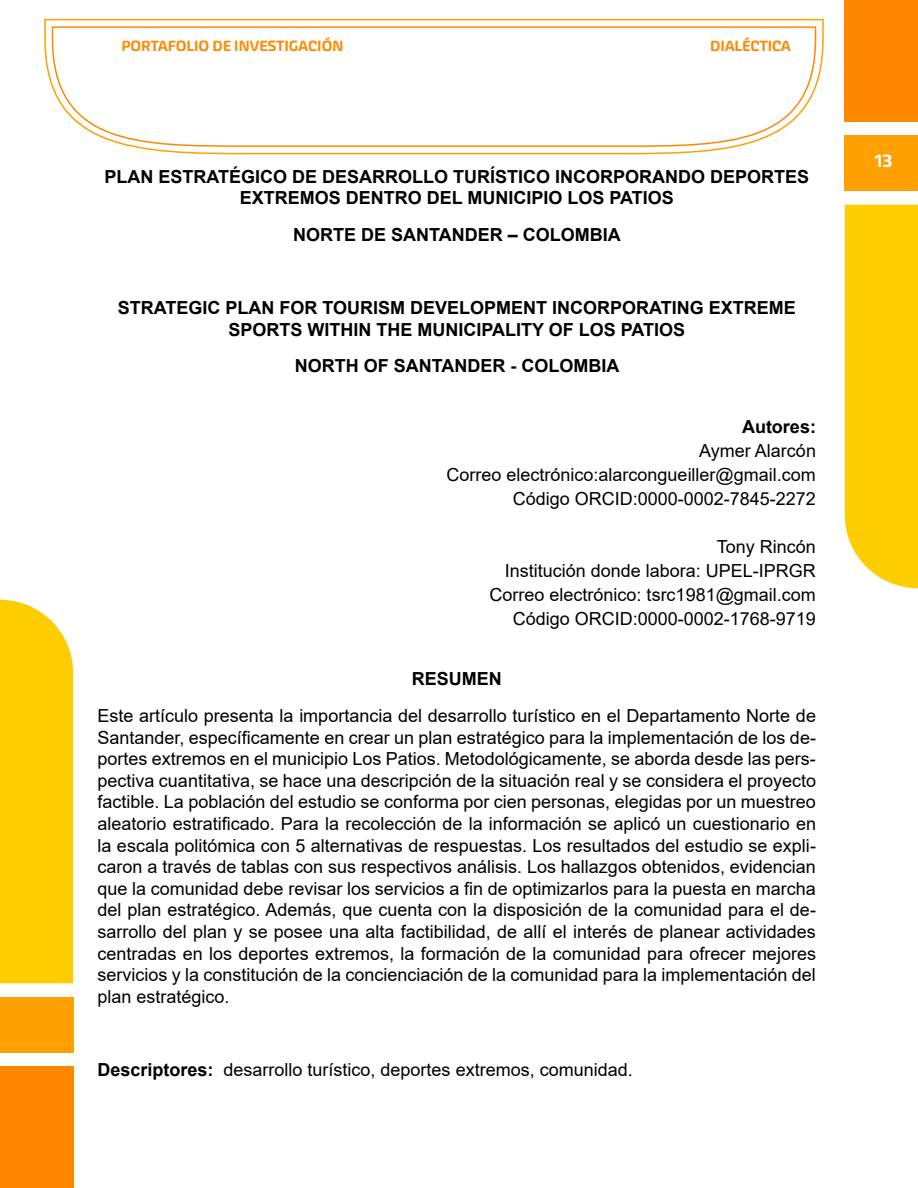
<style>
.page{position:relative;width:918px;height:1188px;background:#fff}
.page>*{position:absolute;margin:0;border:0;box-sizing:border-box;transform-origin:0 0}
.t1{font:18px/21.6px "Arial";color:#000;text-align:right}
.t2{font:700 18px/21.6px "Arial";color:#000;text-align:center}
.t3{font:500 18px "Akceler Aalt";color:#fff}
.t4{font:500 15px "Akceler Aalt";color:#f80}
.s1{font-weight:700}
</style>
<div class="page">
<div style="left:845px;top:0;width:73px;height:122px;background:#ff8700"></div>
<div style="left:845px;top:135px;width:73px;height:56px;background:#ffa000"></div>
<div style="left:845px;top:205px;width:73px;height:383px;background:#fecd00"></div>
<div style="left:0;top:1066px;width:73px;height:122px;background:#ff8700"></div>
<div style="left:0;top:997px;width:73px;height:56px;background:#ffa000"></div>
<div style="left:0;top:600px;width:73px;height:383px;background:#fecd00"></div>
<svg style="left:44px;top:18px;width:780px;height:137px"></svg>
<svg style="left:51px;top:26px;width:766px;height:122px"></svg>
<p class="t4" style="left:122px;top:35px;width:223px">PORTAFOLIO DE INVESTIGACIÓN</p>
<p class="t4" style="left:710px;top:35px;width:82px">DIALÉCTICA</p>
<p class="t2" style="left:104px;top:166px;width:706px">PLAN ESTRATÉGICO DE DESARROLLO TURÍSTICO INCORPORANDO DEPORTES<br>EXTREMOS DENTRO DEL MUNICIPIO LOS PATIOS</p>
<p class="t2" style="left:293px;top:224px;width:329px">NORTE DE SANTANDER – COLOMBIA</p>
<p class="t2" style="left:118px;top:297px;width:680px">STRATEGIC PLAN FOR TOURISM DEVELOPMENT INCORPORATING EXTREME<br>SPORTS WITHIN THE MUNICIPALITY OF LOS PATIOS</p>
<p class="t2" style="left:295px;top:355px;width:326px">NORTH OF SANTANDER - COLOMBIA</p>
<p class="t2" style="left:742px;top:416px;width:75px">Autores:</p>
<p class="t1" style="left:447px;top:438px;width:371px;line-height:24px">Aymer Alarcón<br>Correo electrónico:alarcongueiller@gmail.com<br>Código ORCID:0000-0002-7845-2272</p>
<p class="t1" style="left:490px;top:534px;width:328px;line-height:24px">Tony Rincón<br>Institución donde labora: UPEL-IPRGR<br>Correo electrónico: tsrc1981@gmail.com<br>Código ORCID:0000-0002-1768-9719</p>
<p class="t2" style="left:412px;top:668px;width:91px">RESUMEN</p>
<p class="t1" style="left:98px;top:705px;width:720px;text-align:justify">Este artículo presenta la importancia del desarrollo turístico en el Departamento Norte de Santander, específicamente en crear un plan estratégico para la implementación de los de&shy;portes extremos en el municipio Los Patios. Metodológicamente, se aborda desde las pers&shy;pectiva cuantitativa, se hace una descripción de la situación real y se considera el proyecto factible. La población del estudio se conforma por cien personas, elegidas por un muestreo aleatorio estratificado. Para la recolección de la información se aplicó un cuestionario en la escala politómica con 5 alternativas de respuestas. Los resultados del estudio se expli&shy;caron a través de tablas con sus respectivos análisis. Los hallazgos obtenidos, evidencian que la comunidad debe revisar los servicios a fin de optimizarlos para la puesta en marcha del plan estratégico. Además, que cuenta con la disposición de la comunidad para el de&shy;sarrollo del plan y se posee una alta factibilidad, de allí el interés de planear actividades centradas en los deportes extremos, la formación de la comunidad para ofrecer mejores servicios y la constitución de la concienciación de la comunidad para la implementación del plan estratégico.</p>
<p class="t1" style="left:98px;top:1059px;width:537px"><span class="s1">Descriptores:</span> desarrollo turístico, deportes extremos, comunidad.</p>
<p class="t3" style="left:875px;top:147px;width:19px">13</p>
</div>
